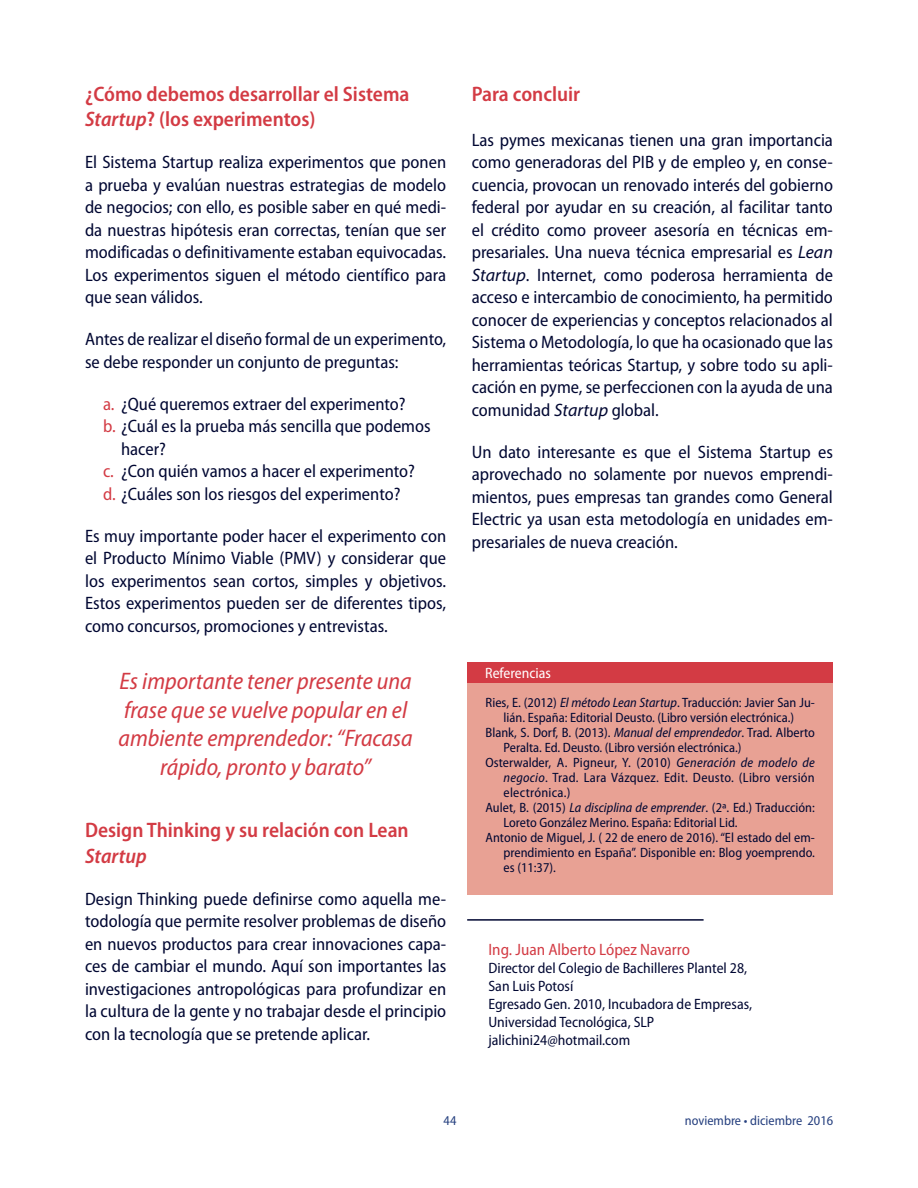
<style>
.page{position:relative;width:918px;height:1188px;background:#fff}
.page>*{position:absolute;margin:0;border:0;box-sizing:border-box;transform-origin:0 0}
.t1{font:italic semi-condensed 24px/28.5px "Myriad Pro";color:#d33b44;text-align:center}
.t2{font:600 semi-condensed 21px/25.5px "Myriad Pro";color:#d33b44}
.t3{font:italic 600 semi-condensed 21px "Myriad Pro";color:#d33b44}
.t4{font:semi-condensed 18px/22.5px "Myriad Pro";color:#000732;text-align:justify}
.t5{font:semi-condensed 16.5px "Myriad Pro";color:#d33b44}
.t6{font:semi-condensed 15px/18px "Myriad Pro";color:#000732}
.t7{font:semi-condensed 15px "Myriad Pro";color:#fff}
.t8{font:semi-condensed 13.5px "Myriad Pro";color:#000732}
.t9{font:semi-condensed 13.5px "Myriad Pro";letter-spacing:.02em;color:#000732}
.t10{font:semi-condensed 13.5px "Myriad Pro";color:#26407f}
.s1{font-style:italic}
.s2{color:#d33b44}
.s3{font-style:italic;font-stretch:normal}
</style>
<div class="page">
<hr style="left:467px;top:919px;width:237px;height:2px;background:#000732">
<div style="left:467px;top:682px;width:366px;height:213px;background:#e8a194"></div>
<div style="left:467px;top:662px;width:366px;height:21px;background:#d33b44"></div>
<p class="t2" style="left:85px;top:81px;width:326px">¿Cómo debemos desarrollar el Sistema<br><span class="s1">Startup</span>? (los experimentos)</p>
<p class="t4" style="left:85px;top:151px;width:363px">El Sistema Startup realiza experimentos que ponen a prueba y evalúan nuestras estrategias de modelo de negocios; con ello, es posible saber en qué medi&shy;da nuestras hipótesis eran correctas, tenían que ser modificadas o definitivamente estaban equivocadas.<br>Los experimentos siguen el método científico para que sean válidos.</p>
<p class="t4" style="left:85px;top:328px;width:363px">Antes de realizar el diseño formal de un experimento, se debe responder un conjunto de preguntas:</p>
<p class="t4" style="left:103px;top:393px;width:304px"><span class="s2">a.</span> ¿Qué queremos extraer del experimento?</p>
<p class="t4" style="left:103px;top:415px;width:329px"><span class="s2">b.</span> ¿Cuál es la prueba más sencilla que podemos</p>
<p class="t4" style="left:121px;top:438px;width:46px">hacer?</p>
<p class="t4" style="left:103px;top:460px;width:313px"><span class="s2">c.</span> ¿Con quién vamos a hacer el experimento?</p>
<p class="t4" style="left:103px;top:483px;width:299px"><span class="s2">d.</span> ¿Cuáles son los riesgos del experimento?</p>
<p class="t4" style="left:85px;top:525px;width:363px">Es muy importante poder hacer el experimento con el Producto Mínimo Viable (PMV) y considerar que los experimentos sean cortos, simples y objetivos.<br>Estos experimentos pueden ser de diferentes tipos, como concursos, promociones y entrevistas.</p>
<p class="t2" style="left:472px;top:81px;width:110px">Para concluir</p>
<p class="t4" style="left:472px;top:129px;width:363px">Las pymes mexicanas tienen una gran importancia como generadoras del PIB y de empleo y, en conse&shy;cuencia, provocan un renovado interés del gobierno federal por ayudar en su creación, al facilitar tanto el crédito como proveer asesoría en técnicas em&shy;presariales. Una nueva técnica empresarial es <span class="s3">Lean Startup</span>. Internet, como poderosa herramienta de acceso e intercambio de conocimiento, ha permitido conocer de experiencias y conceptos relacionados al Sistema o Metodología, lo que ha ocasionado que las herramientas teóricas Startup, y sobre todo su apli&shy;cación en pyme, se perfeccionen con la ayuda de una comunidad <span class="s3">Startup</span> global.</p>
<p class="t4" style="left:472px;top:441px;width:363px">Un dato interesante es que el Sistema Startup es aprovechado no solamente por nuevos emprendi&shy;mientos, pues empresas tan grandes como General Electric ya usan esta metodología en unidades em&shy;presariales de nueva creación.</p>
<h1 class="t1" style="left:119px;top:667px;width:296px">Es importante tener presente una frase que se vuelve popular en el ambiente emprendedor: “Fracasa rápido, pronto y barato”</h1>
<p class="t7" style="left:485px;top:665px;width:67px">Referencias</p>
<p class="t8" style="left:486px;top:696px;width:331px">Ries, E. (2012) <span class="s1">El método Lean Startup</span>. Traducción: Javier San Ju-</p>
<p class="t8" style="left:504px;top:711px;width:292px">lián. España: Editorial Deusto. (Libro versión electrónica.)</p>
<p class="t8" style="left:486px;top:726px;width:331px">Blank, S. Dorf, B. (2013). <span class="s1">Manual del emprendedor</span>. Trad. Alberto</p>
<p class="t8" style="left:504px;top:741px;width:239px">Peralta. Ed. Deusto. (Libro versión electrónica.)</p>
<p class="t8" style="left:486px;top:756px;width:331px">Osterwalder, A. Pigneur, Y. (2010) <span class="s1">Generación de modelo de</span></p>
<p class="t9" style="left:504px;top:771px;width:313px"><span class="s1">negocio</span>. Trad. Lara Vázquez. Edit. Deusto. (Libro versión</p>
<p class="t9" style="left:504px;top:786px;width:68px">electrónica.)</p>
<p class="t8" style="left:486px;top:801px;width:331px">Aulet, B. (2015) <span class="s1">La disciplina de emprender</span>. (2ª. Ed.) Traducción:</p>
<p class="t8" style="left:504px;top:816px;width:236px">Loreto González Merino. España: Editorial Lid.</p>
<p class="t8" style="left:486px;top:831px;width:331px">Antonio de Miguel, J. ( 22 de enero de 2016). “El estado del em-</p>
<p class="t8" style="left:504px;top:846px;width:313px">prendimiento en España”. Disponible en: Blog yoemprendo.</p>
<p class="t8" style="left:504px;top:861px;width:54px">es (11:37).</p>
<p class="t2" style="left:85px;top:818px;width:325px">Design Thinking y su relación con Lean</p>
<p class="t3" style="left:85px;top:844px;width:63px">Startup</p>
<p class="t4" style="left:85px;top:888px;width:363px">Design Thinking puede definirse como aquella me&shy;todología que permite resolver problemas de diseño en nuevos productos para crear innovaciones capa&shy;ces de cambiar el mundo. Aquí son importantes las investigaciones antropológicas para profundizar en la cultura de la gente y no trabajar desde el principio con la tecnología que se pretende aplicar.</p>
<p class="t5" style="left:488px;top:940px;width:203px">Ing. Juan Alberto López Navarro</p>
<p class="t6" style="left:488px;top:959px;width:265px">Director del Colegio de Bachilleres Plantel 28, San Luis Potosí<br>Egresado Gen. 2010, Incubadora de Empresas, Universidad Tecnológica, SLP jalichini24@hotmail.com</p>
<p class="t10" style="left:444px;top:1113px;width:14px">44</p>
<p class="t10" style="left:685px;top:1113px;width:150px">noviembre • diciembre 2016</p>
</div>
